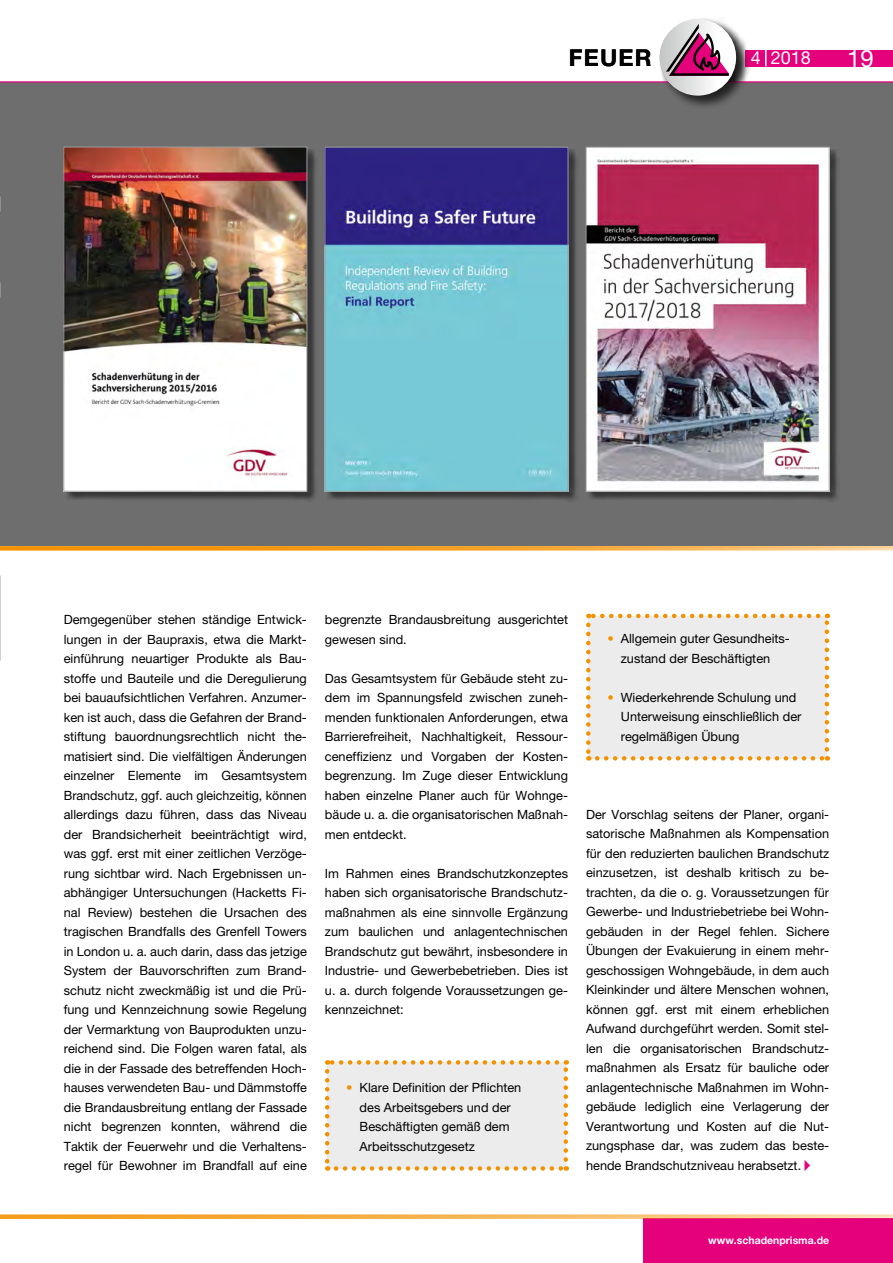
<style>
.page{position:relative;width:893px;height:1263px;background:#fff}
.page>*{position:absolute;margin:0;border:0;box-sizing:border-box;transform-origin:0 0}
.t1{font:24px "Helvetica Neue";color:#fff}
.t2{font:700 23.25px "Helvetica Neue";letter-spacing:.05em;color:#000}
.t3{font:18px "Helvetica Neue";color:#fff}
.t4{font:12.75px/19.5px "Helvetica Neue";color:#000;text-align:justify}
.t5{font:700 10.5px "Helvetica Neue";color:#fff}
.s1{color:#f39100}
.s2{font-family:"European Pi Three";color:#e5007c}
</style>
<div class="page">
<div style="left:0;top:82px;width:893px;height:464px;background:#6e6e6e"></div>
<div style="left:327px;top:1062px;width:239px;height:106px;background:#ececec"></div>
<svg style="left:325px;top:1071px;width:4px;height:100px"></svg>
<svg style="left:336px;top:1166px;width:231px;height:5px"></svg>
<svg style="left:564px;top:1060px;width:4px;height:99px"></svg>
<svg style="left:327px;top:1060px;width:230px;height:5px"></svg>
<div style="left:588px;top:616px;width:239px;height:142px;background:#ececec"></div>
<svg style="left:586px;top:625px;width:5px;height:136px"></svg>
<svg style="left:597px;top:756px;width:231px;height:5px"></svg>
<svg style="left:825px;top:614px;width:4px;height:135px"></svg>
<svg style="left:588px;top:614px;width:230px;height:4px"></svg>
<div style="left:745px;top:50px;width:148px;height:16px;background:#e5007c"></div>
<svg style="left:765px;top:50px;width:2px;height:16px"></svg>
<hr style="left:0;top:82px;width:893px;height:1px;background:#e5007c">
<div style="left:644px;top:1219px;width:249px;height:44px;background:#e5007c"></div>
<div style="left:657px;top:17px;width:94px;height:94px;background:#000;opacity:.7"></div>
<svg style="left:660px;top:19px;width:76px;height:77px"></svg>
<svg style="left:666px;top:24px;width:63px;height:52px"></svg>
<div style="left:66px;top:149px;width:252px;height:352px;background:#000;opacity:.5"></div>
<img style="left:65px;top:149px;width:240px;height:341px">
<div style="left:63px;top:147px;width:244px;height:345px;border:1px solid #9c9c9d"></div>
<div style="left:327px;top:149px;width:252px;height:352px;background:#000;opacity:.5"></div>
<img style="left:327px;top:149px;width:239px;height:341px">
<div style="left:325px;top:147px;width:243px;height:345px;border:1px solid #9c9c9d"></div>
<div style="left:588px;top:149px;width:252px;height:352px;background:#000;opacity:.5"></div>
<img style="left:588px;top:149px;width:240px;height:341px">
<div style="left:586px;top:147px;width:244px;height:345px;border:1px solid #9c9c9d"></div>
<svg style="left:0;top:1214px;width:893px;height:5px;background:#f6b466"></svg>
<svg style="left:0;top:546px;width:893px;height:5px;background:#f5ae45"></svg>
<h2 class="t2" style="left:569px;top:43px;width:84px">FEUER</h2>
<h3 class="t3" style="left:751px;top:47px;width:62px">4 2018</h3>
<h1 class="t1" style="left:847px;top:44px;width:28px">19</h1>
<p class="t4" style="left:64px;top:610px;width:245px">Demgegenüber stehen ständige Entwick&shy;lungen in der Baupraxis, etwa die Markt&shy;einführung neuartiger Produkte als Bau&shy;stoffe und Bauteile und die Deregulierung bei bauaufsichtlichen Verfahren. Anzumer&shy;ken ist auch, dass die Gefahren der Brand&shy;stiftung bauordnungsrechtlich nicht the&shy;matisiert sind. Die vielfältigen Änderungen einzelner Elemente im Gesamtsystem Brandschutz, ggf. auch gleichzeitig, können allerdings dazu führen, dass das Niveau der Brandsicherheit beeinträchtigt wird, was ggf. erst mit einer zeitlichen Verzöge&shy;rung sichtbar wird. Nach Ergebnissen un&shy;abhängiger Untersuchungen (Hacketts Fi&shy;nal Review) bestehen die Ursachen des tragischen Brandfalls des Grenfell Towers in London u. a. auch darin, dass das jetzige System der Bauvorschriften zum Brand&shy;schutz nicht zweckmäßig ist und die Prü&shy;fung und Kennzeichnung sowie Regelung der Vermarktung von Bauprodukten unzu&shy;reichend sind. Die Folgen waren fatal, als die in der Fassade des betreffenden Hoch&shy;hauses verwendeten Bau- und Dämmstoffe die Brandausbreitung entlang der Fassade nicht begrenzen konnten, während die Taktik der Feuerwehr und die Verhaltens&shy;regel für Bewohner im Brandfall auf eine</p>
<p class="t4" style="left:325px;top:610px;width:245px">begrenzte Brandausbreitung ausgerichtet gewesen sind.</p>
<p class="t4" style="left:325px;top:668px;width:245px">Das Gesamtsystem für Gebäude steht zu&shy;dem im Spannungsfeld zwischen zuneh&shy;menden funktionalen Anforderungen, etwa Barrierefreiheit, Nachhaltigkeit, Ressour&shy;ceneffizienz und Vorgaben der Kosten&shy;begrenzung. Im Zuge dieser Entwicklung haben einzelne Planer auch für Wohnge&shy;bäude u. a. die organisatorischen Maßnah&shy;men entdeckt.</p>
<p class="t4" style="left:325px;top:863px;width:245px">Im Rahmen eines Brandschutzkonzeptes haben sich organisatorische Brandschutz&shy;maßnahmen als eine sinnvolle Ergänzung zum baulichen und anlagentechnischen Brandschutz gut bewährt, insbesondere in Industrie- und Gewerbebetrieben. Dies ist u. a. durch folgende Voraussetzungen ge&shy;kennzeichnet:</p>
<p class="t4" style="left:360px;top:1077px;width:163px;text-align:left;text-indent:-13px"><span class="s1">•</span> Klare Definition der Pflichten des Arbeitsgebers und der<br>Beschäftigten gemäß dem<br>Arbeitsschutzgesetz</p>
<p class="t4" style="left:607px;top:629px;width:184px;text-align:center"><span class="s1">•</span> Allgemein guter Gesundheits&shy;zustand der Beschäftigten</p>
<p class="t4" style="left:621px;top:687px;width:182px;text-align:left;text-indent:-13px"><span class="s1">•</span> Wiederkehrende Schulung und<br>Unterweisung einschließlich der regelmäßigen Übung</p>
<p class="t4" style="left:586px;top:804px;width:245px">Der Vorschlag seitens der Planer, organi&shy;satorische Maßnahmen als Kompensation für den reduzierten baulichen Brandschutz einzusetzen, ist deshalb kritisch zu be&shy;trachten, da die o. g. Voraussetzungen für Gewerbe- und Industriebetriebe bei Wohn&shy;gebäuden in der Regel fehlen. Sichere Übungen der Evakuierung in einem mehr&shy;geschossigen Wohngebäude, in dem auch Kleinkinder und ältere Menschen wohnen, können ggf. erst mit einem erheblichen Aufwand durchgeführt werden. Somit stel&shy;len die organisatorischen Brandschutz&shy;maßnahmen als Ersatz für bauliche oder anlagentechnische Maßnahmen im Wohn&shy;gebäude lediglich eine Verlagerung der Verantwortung und Kosten auf die Nut&shy;zungsphase dar, was zudem das beste&shy;hende Brandschutzniveau herabsetzt. <span class="s2">A</span></p>
<p class="t5" style="left:708px;top:1233px;width:122px">www.schadenprisma.de</p>
</div>
